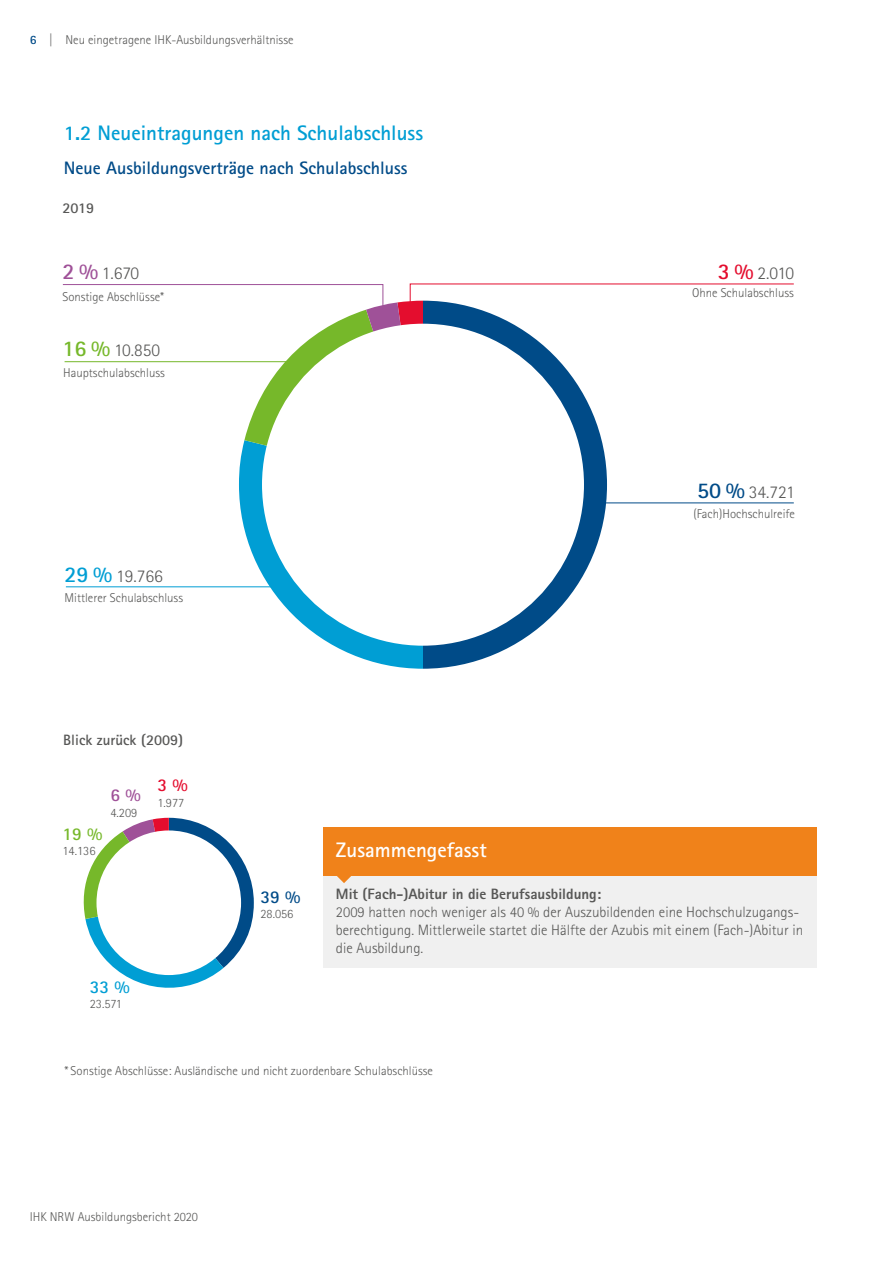
<style>
.page{position:relative;width:893px;height:1263px;background:#fff}
.page>*{position:absolute;margin:0;border:0;box-sizing:border-box;transform-origin:0 0}
.Subheadline_14_pt{font:700 21px "Rotis Sans Serif";color:#009ed4}
.Headline_24pt{font:700 21px "Rotis Sans Serif";color:#fff}
.Zwischenüberschrift{font:700 18px "Rotis Sans Serif";color:#004b88}
.t1{font:300 18px "Rotis Sans Serif";color:#575756}
.t2{font:700 18px "Rotis Sans Serif";color:#009ed4}
.t3{font:700 18px "Rotis Sans Serif";color:#76b82a}
.t4{font:700 18px "Rotis Sans Serif";color:#e40d2e}
.t5{font:700 18px "Rotis Sans Serif";color:#9f5198}
.Fließtext_10pt_-_Box{font:300 15px/18px "Rotis Sans Serif Std";color:#575756}
.Fließtext_10pt_-_Box-2{font:800 15px "Rotis Sans Serif Std";color:#575756}
.t6{font:700 15px "Rotis Sans Serif";color:#575756}
.t7{font:300 12.75px "Rotis Sans Serif";color:#575756}
.t8{font:300 12.75px "Rotis Sans Serif Std";color:#575756}
.s1{font-family:"Rotis Sans Serif";font-weight:700;color:#004b88}
.s2{font-weight:700;font-size:22.5px;color:#9f5198}
.s3{font-weight:700;font-size:22.5px;color:#e40d2e}
.s4{font-weight:700;font-size:22.5px;color:#76b82a}
.s5{font-weight:700;font-size:22.5px;color:#009ed4}
.s6{font-weight:700;font-size:22.5px;color:#004b88}
</style>
<div class="page">
<svg style="left:83px;top:818px;width:171px;height:170px"></svg>
<div style="left:96px;top:830px;width:145px;height:145px;background:#fff;border-radius:50%"></div>
<svg style="left:62px;top:283px;width:732px;height:386px"></svg>
<div style="left:323px;top:876px;width:493px;height:91px;background:#f0f0f0"></div>
<svg style="left:337px;top:876px;width:14px;height:7px"></svg>
<div style="left:323px;top:827px;width:493px;height:49px;background:#f0821a"></div>
<p class="t8" style="left:30px;top:32px;width:265px"><span class="s1">6</span> | Neu eingetragene IHK-Ausbildungsverhältnisse</p>
<p class="Subheadline_14_pt" style="left:64px;top:119px;width:361px">1.2 Neueintragungen nach Schulabschluss</p>
<p class="Zwischenüberschrift" style="left:64px;top:156px;width:345px">Neue Ausbildungsverträge nach Schulabschluss</p>
<p class="t6" style="left:62px;top:199px;width:33px">2019</p>
<h2 class="t1" style="left:62px;top:263px;width:78px"><span class="s2">2 %</span> 1.670</h2>
<h2 class="t1" style="left:718px;top:262px;width:78px"><span class="s3">3 %</span> 2.010</h2>
<p class="t7" style="left:62px;top:289px;width:103px">Sonstige Abschlüsse*</p>
<p class="t7" style="left:692px;top:285px;width:103px">Ohne Schulabschluss</p>
<h2 class="t1" style="left:62px;top:340px;width:99px"><span class="s4">16 %</span> 10.850</h2>
<p class="t7" style="left:63px;top:366px;width:103px">Hauptschulabschluss</p>
<h2 class="t1" style="left:65px;top:565px;width:100px"><span class="s5">29 %</span> 19.766</h2>
<p class="t7" style="left:65px;top:590px;width:120px">Mittlerer Schulabschluss</p>
<p class="t6" style="left:63px;top:730px;width:121px">Blick zurück (2009)</p>
<h2 class="t3" style="left:62px;top:823px;width:41px">19 %</h2>
<p class="t7" style="left:62px;top:844px;width:35px">14.136</p>
<h2 class="t5" style="left:110px;top:784px;width:32px">6 %</h2>
<p class="t7" style="left:110px;top:805px;width:28px">4.209</p>
<h2 class="t4" style="left:157px;top:774px;width:32px">3 %</h2>
<p class="t7" style="left:157px;top:795px;width:28px">1.977</p>
<h2 class="t2" style="left:90px;top:975px;width:41px">33 %</h2>
<p class="t7" style="left:90px;top:996px;width:34px">23.571</p>
<h2 class="t1" style="left:697px;top:481px;width:99px"><span class="s6">50 %</span> 34.721</h2>
<p class="t7" style="left:693px;top:506px;width:103px">(Fach)Hochschulreife</p>
<h2 class="Zwischenüberschrift" style="left:260px;top:885px;width:41px">39 %</h2>
<p class="t7" style="left:260px;top:906px;width:35px">28.056</p>
<p class="Headline_24pt" style="left:336px;top:836px;width:152px">Zusammengefasst</p>
<p class="Fließtext_10pt_-_Box-2" style="left:336px;top:885px;width:267px">Mit (Fach-)Abitur in die Berufsausbildung:</p>
<p class="Fließtext_10pt_-_Box" style="left:336px;top:903px;width:469px">2009 hatten noch weniger als 40 % der Auszubildenden eine Hochschulzugangs&shy;berechtigung. Mittlerweile startet die Hälfte der Azubis mit einem (Fach-)Abitur in die Ausbildung.</p>
<p class="t7" style="left:65px;top:1063px;width:370px">* Sonstige Abschlüsse: Ausländische und nicht zuordenbare Schulabschlüsse</p>
<p class="t8" style="left:30px;top:1209px;width:170px">IHK NRW Ausbildungsbericht 2020</p>
</div>
